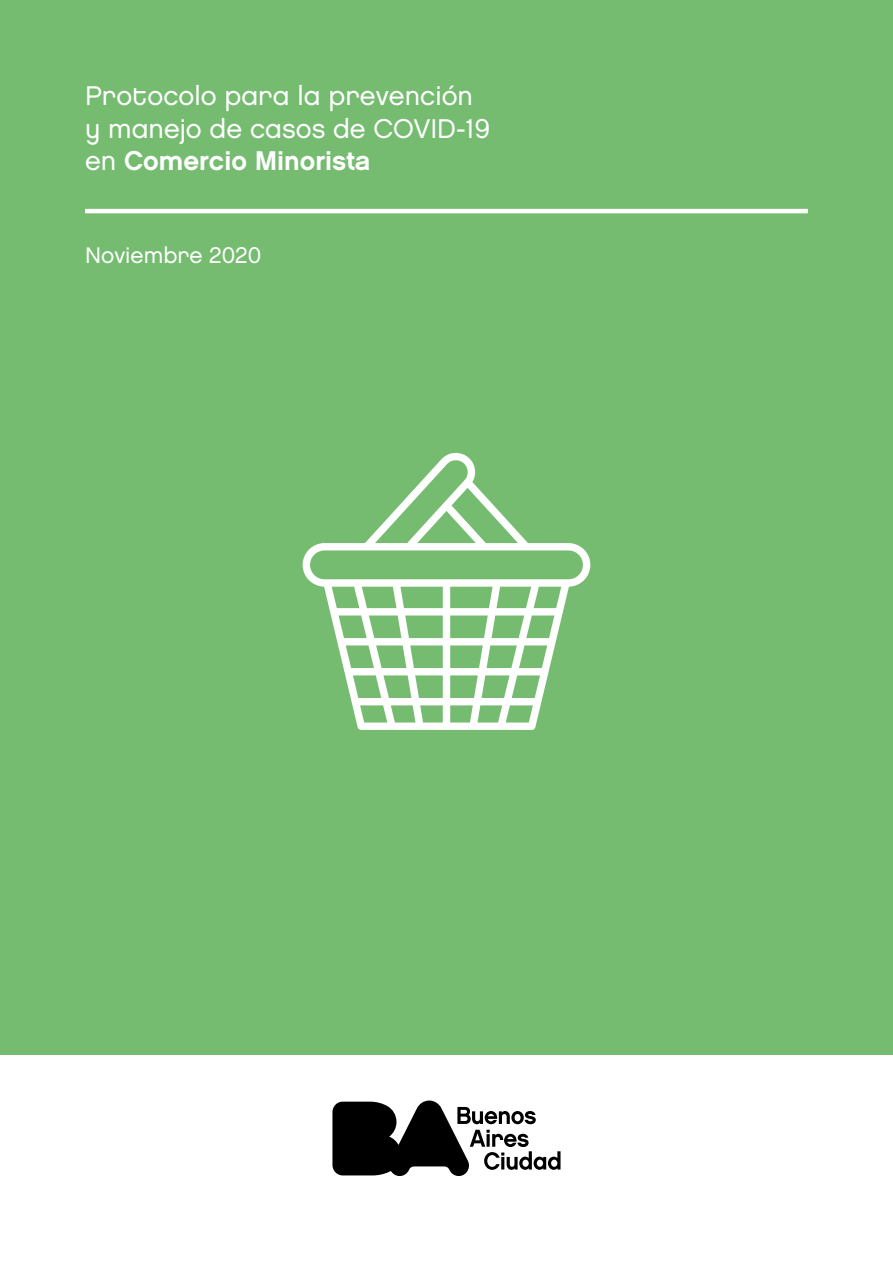
<style>
.page{position:relative;width:893px;height:1263px;background:#fff}
.page>*{position:absolute;margin:0;border:0;box-sizing:border-box;transform-origin:0 0}
.t1{font:27px/32.4px "Chalet London Nineteen Eighty";color:#fff}
.t2{font:27px "Chalet New York Nineteen Sixty";color:#fff}
.t3{font:22.5px "Chalet London Nineteen Eighty";color:#fff}
.s1{font-family:"Chalet London Nineteen Eighty"}
</style>
<div class="page">
<svg style="left:332px;top:1100px;width:228px;height:76px"></svg>
<div style="left:0;top:0;width:893px;height:1054px;background:#75bc71"></div>
<hr style="left:85px;top:209px;width:723px;height:4px;background:#fff">
<svg style="left:303px;top:453px;width:287px;height:277px"></svg>
<p class="t1" style="left:85px;top:79px;width:407px">Protocolo para la prevención y manejo de casos de COVID-19</p>
<p class="t2" style="left:85px;top:144px;width:287px"><span class="s1">en</span> Comercio Minorista</p>
<p class="t3" style="left:85px;top:242px;width:178px">Noviembre 2020</p>
</div>
